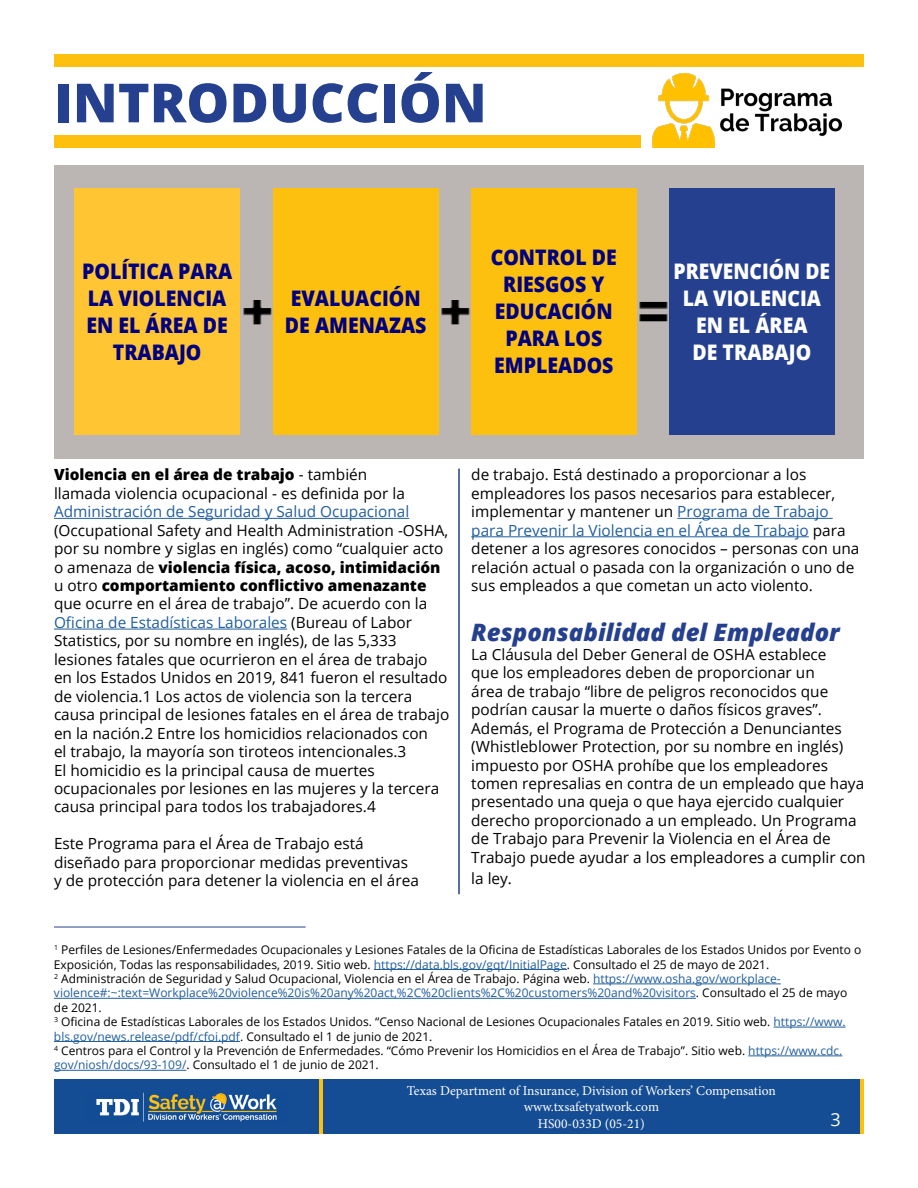
<style>
.page{position:relative;width:918px;height:1188px;background:#fff}
.page>*{position:absolute;margin:0;border:0;box-sizing:border-box;transform-origin:0 0}
.t1{font:800 54px "Open Sans";color:#25408f}
.t2{font:italic 800 24px "Open Sans";color:#25408f}
.t3{font:800 21.45px/27px "Open Sans";color:#000080;text-align:center;scale:.91 1}
.t4{font:800 21.45px/27px "Open Sans";color:#fff;text-align:center;scale:.9 1}
.t5{font:18px "Open Sans";color:#fff}
.t6{font:15.3px/18.5px "Open Sans";color:#000}
.t7{font:15.3px "Open Sans";color:#215e9e}
.t8{font:800 15.3px "Open Sans";color:#000}
.t9{font:13.5px/16.2px "Minion Pro";color:#fff;text-align:center}
.t10{font:12px/14.4px "Open Sans";color:#000}
.s1{font-weight:400}
.s2{font-weight:800}
.s3{color:#215e9e}
</style>
<div class="page">
<div style="left:54px;top:165px;width:810px;height:294px;background:#bbb5b4"></div>
<img style="left:652px;top:73px;width:189px;height:75px">
<div style="left:75px;top:189px;width:165px;height:246px;background:#ffc532"></div>
<div style="left:273px;top:189px;width:165px;height:246px;background:#fec00f"></div>
<div style="left:471px;top:189px;width:165px;height:246px;background:#fec00f"></div>
<div style="left:669px;top:189px;width:165px;height:246px;background:#25408f"></div>
<img style="left:243px;top:300px;width:29px;height:25px">
<img style="left:438px;top:300px;width:32px;height:32px">
<img style="left:636px;top:300px;width:32px;height:32px">
<div style="left:54px;top:1080px;width:810px;height:54px;background:#154d94"></div>
<img style="left:96px;top:1092px;width:181px;height:30px">
<hr style="left:860px;top:1080px;width:4px;height:54px;background:#fec00f">
<hr style="left:319px;top:1080px;width:4px;height:54px;background:#fec00f">
<hr style="left:458px;top:469px;width:2px;height:425px;background:#25408f">
<hr style="left:54px;top:927px;width:252px;height:1px;background:#25408f">
<div style="left:54px;top:135px;width:586px;height:13px;background:#fec00f"></div>
<div style="left:54px;top:54px;width:810px;height:13px;background:#fec00f"></div>
<hr style="left:54px;top:518px;width:355px;height:1px;background:#215e9e">
<hr style="left:54px;top:629px;width:233px;height:1px;background:#215e9e">
<hr style="left:677px;top:518px;width:156px;height:1px;background:#215e9e">
<hr style="left:471px;top:536px;width:338px;height:1px;background:#215e9e">
<hr style="left:374px;top:969px;width:193px;height:1px;background:#215e9e">
<hr style="left:593px;top:984px;width:188px;height:1px;background:#215e9e">
<hr style="left:54px;top:998px;width:642px;height:1px;background:#215e9e">
<hr style="left:774px;top:1027px;width:72px;height:1px;background:#215e9e">
<hr style="left:54px;top:1041px;width:186px;height:1px;background:#215e9e">
<hr style="left:748px;top:1056px;width:94px;height:1px;background:#215e9e">
<hr style="left:54px;top:1070px;width:132px;height:1px;background:#215e9e">
<h2 class="t1" style="left:54px;top:62px;width:434px">INTRODUCCIÓN</h2>
<p class="t3" style="left:82px;top:256px;width:166px">POLÍTICA PARA<br>LA VIOLENCIA<br>EN EL ÁREA DE<br>TRABAJO</p>
<p class="t3" style="left:285px;top:283px;width:157px;text-align:left">EVALUACIÓN<br>DE AMENAZAS</p>
<p class="t3" style="left:491px;top:243px;width:140px">CONTROL DE<br>RIESGOS Y<br>EDUCACIÓN<br>PARA LOS<br>EMPLEADOS</p>
<p class="t4" style="left:674px;top:256px;width:175px">PREVENCIÓN DE<br>LA VIOLENCIA<br>EN EL ÁREA<br>DE TRABAJO</p>
<h5 class="t8" style="left:54px;top:463px;width:315px">Violencia en el área de trabajo <span class="s1">- también</span></h5>
<p class="t6" style="left:54px;top:484px;width:352px">llamada violencia ocupacional - es definida por la</p>
<p class="t7" style="left:54px;top:501px;width:357px">Administración de Seguridad y Salud Ocupacional</p>
<p class="t6" style="left:54px;top:520px;width:396px">(Occupational Safety and Health Administration -OSHA, por su nombre y siglas en inglés) como “cualquier acto</p>
<p class="t6" style="left:54px;top:557px;width:388px">o amenaza de <span class="s2">violencia física, acoso, intimidación </span>u otro <span class="s2">comportamiento conflictivo amenazante </span>que ocurre en el área de trabajo”. De acuerdo con la <span class="s3">Oficina de Estadísticas Laborales</span> (Bureau of Labor Statistics, por su nombre en inglés), de las 5,333 lesiones fatales que ocurrieron en el área de trabajo</p>
<p class="t6" style="left:54px;top:668px;width:395px">en los Estados Unidos en 2019, 841 fueron el resultado de violencia.1 Los actos de violencia son la tercera</p>
<p class="t6" style="left:54px;top:705px;width:397px">causa principal de lesiones fatales en el área de trabajo</p>
<p class="t6" style="left:54px;top:723px;width:376px">en la nación.2 Entre los homicidios relacionados con</p>
<p class="t6" style="left:54px;top:742px;width:354px">el trabajo, la mayoría son tiroteos intencionales.3</p>
<p class="t6" style="left:54px;top:760px;width:322px">El homicidio es la principal causa de muertes</p>
<p class="t6" style="left:54px;top:779px;width:387px">ocupacionales por lesiones en las mujeres y la tercera</p>
<p class="t6" style="left:54px;top:797px;width:323px">causa principal para todos los trabajadores.4</p>
<p class="t6" style="left:54px;top:834px;width:311px">Este Programa para el Área de Trabajo está</p>
<p class="t6" style="left:54px;top:853px;width:366px">diseñado para proporcionar medidas preventivas y de protección para detener la violencia en el área</p>
<p class="t6" style="left:471px;top:465px;width:337px">de trabajo. Está destinado a proporcionar a los</p>
<p class="t6" style="left:471px;top:484px;width:390px">empleadores los pasos necesarios para establecer, implementar y mantener un <span class="s3">Programa de Trabajo para Prevenir la Violencia en el Área de Trabajo</span> para detener a los agresores conocidos – personas con una relación actual o pasada con la organización o uno de sus empleados a que cometan un acto violento.</p>
<h3 class="t2" style="left:471px;top:614px;width:370px">Responsabilidad del Empleador</h3>
<p class="t6" style="left:471px;top:645px;width:395px">La Cláusula del Deber General de OSHA establece<br>que los empleadores deben de proporcionar un<br>área de trabajo “libre de peligros reconocidos que podrían causar la muerte o daños físicos graves”.<br>Además, el Programa de Protección a Denunciantes (Whistleblower Protection, por su nombre en inglés) impuesto por OSHA prohíbe que los empleadores tomen represalias en contra de un empleado que haya presentado una queja o que haya ejercido cualquier</p>
<p class="t6" style="left:471px;top:811px;width:387px">derecho proporcionado a un empleado. Un Programa de Trabajo para Prevenir la Violencia en el Área de</p>
<p class="t6" style="left:471px;top:846px;width:396px;line-height:21.6px">Trabajo puede ayudar a los empleadores a cumplir con la ley.</p>
<p class="t10" style="left:54px;top:942px;width:809px"><sup>1</sup> Perfiles de Lesiones/Enfermedades Ocupacionales y Lesiones Fatales de la Oficina de Estadísticas Laborales de los Estados Unidos por Evento o Exposición, Todas las responsabilidades, 2019. Sitio web. <span class="s3">https://data.bls.gov/gqt/InitialPage</span>. Consultado el 25 de mayo de 2021.<br><sup>2</sup> Administración de Seguridad y Salud Ocupacional, Violencia en el Área de Trabajo. Página web. <span class="s3">https://www.osha.gov/workplace&shy;violence#:~:text=Workplace%20violence%20is%20any%20act,%2C%20clients%2C%20customers%20and%20visitors</span>. Consultado el 25 de mayo de 2021.<br><sup>3</sup> Oficina de Estadísticas Laborales de los Estados Unidos. “Censo Nacional de Lesiones Ocupacionales Fatales en 2019. Sitio web. <span class="s3">https://www. bls.gov/news.release/pdf/cfoi.pdf</span>. Consultado el 1 de junio de 2021.<br><sup>4</sup> Centros para el Control y la Prevención de Enfermedades. “Cómo Prevenir los Homicidios en el Área de Trabajo”. Sitio web. <span class="s3">https://www.cdc. gov/niosh/docs/93-109/</span>. Consultado el 1 de junio de 2021.</p>
<p class="t9" style="left:407px;top:1083px;width:370px">Texas Department of Insurance, Division of Workers’ Compensation www.txsafetyatwork.com<br>HS00-033D (05-21)</p>
<p class="t5" style="left:831px;top:1107px;width:12px">3</p>
</div>
